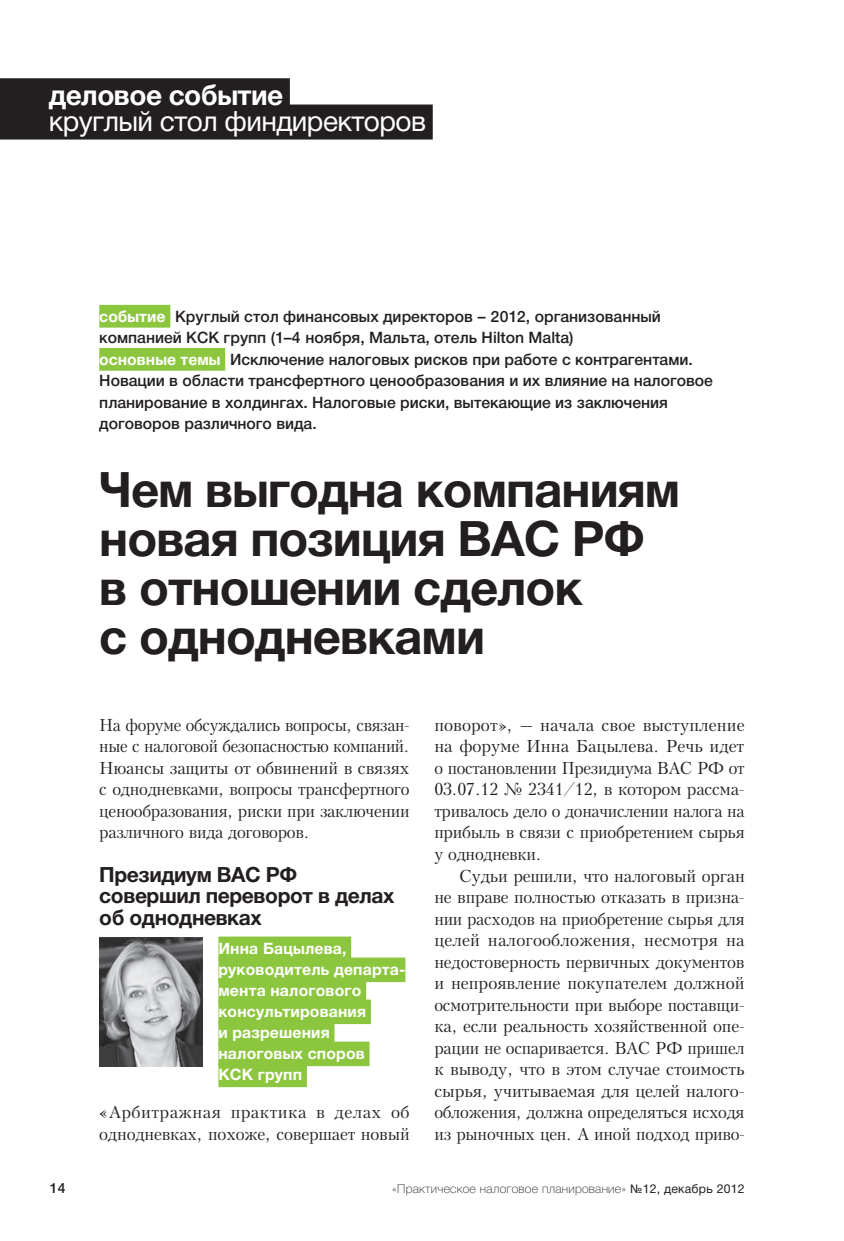
<style>
.page{position:relative;width:844px;height:1241px;background:#fff}
.page>*{position:absolute;margin:0;border:0;box-sizing:border-box;transform-origin:0 0}
.t1{font:700 49px/49px "Helvetica Neue Cyr";letter-spacing:-.02em;color:#231f20}
.t2{font:28px "Helvetica Neue Cyr";letter-spacing:-.02em;color:#fff}
.t3{font:700 28px "Helvetica Neue Cyr";letter-spacing:-.02em;color:#fff}
.t4{font:700 21px/21.5px "Helvetica Neue Cyr";letter-spacing:-.02em;color:#231f20}
.t5{font:16.62px/21.5px "Kudrashov";letter-spacing:-.015em;color:#231f20;text-align:justify}
.t6{font:16.62px/21.5px "Kudrashov";letter-spacing:-.015em;color:#231f20;text-align:justify;scale:.95 1}
.t7{font:500 15.75px/21.5px "Helvetica Neue Cyr";color:#231f20}
.t8{font:700 15.75px/21px "Helvetica Neue Cyr";letter-spacing:.01em;color:#fff}
.t9{font:500 14px "Helvetica Neue Cyr";color:#231f20}
.t10{font:100 12.25px "Helvetica Neue Cyr";letter-spacing:.02em;color:#231f20}
.s1{font-weight:700;color:#fff}
.s2{font-weight:400}
</style>
<div class="page">
<div style="left:0;top:78px;width:290px;height:35px;background:#231f20"></div>
<div style="left:0;top:104px;width:432px;height:35px;background:#231f20"></div>
<div style="left:99px;top:305px;width:71px;height:22px;background:#8bc63e"></div>
<div style="left:99px;top:348px;width:126px;height:22px;background:#8bc63e"></div>
<div style="left:218px;top:936px;width:133px;height:24px;background:#8bc63e"></div>
<div style="left:218px;top:957px;width:187px;height:24px;background:#8bc63e"></div>
<div style="left:218px;top:978px;width:148px;height:24px;background:#8bc63e"></div>
<div style="left:218px;top:999px;width:153px;height:24px;background:#8bc63e"></div>
<div style="left:218px;top:1020px;width:116px;height:24px;background:#8bc63e"></div>
<div style="left:218px;top:1041px;width:151px;height:24px;background:#8bc63e"></div>
<div style="left:218px;top:1062px;width:89px;height:24px;background:#8bc63e"></div>
<img style="left:99px;top:937px;width:103px;height:129px">
<h2 class="t3" style="left:49px;top:79px;width:236px">деловое событие</h2>
<h2 class="t2" style="left:49px;top:106px;width:379px">круглый стол финдиректоров</h2>
<p class="t7" style="left:99px;top:305px;width:615px"><span class="s1">событие</span> Круглый стол финансовых директоров – 2012, организованный компанией КСК групп (1–4 ноября, Мальта, отель Hilton Malta)<br><span class="s1">основные темы</span> Исключение налоговых рисков при работе с контрагентами.<br>Новации в области трансфертного ценообразования и их влияние на налоговое планирование в холдингах. Налоговые риски, вытекающие из заключения договоров различного вида.</p>
<h1 class="t1" style="left:99px;top:465px;width:582px">Чем выгодна компаниям новая позиция ВАС РФ в отношении сделок<br>с однодневками</h1>
<p class="t6" style="left:99px;top:714px;width:328px">На форуме обсуждались вопросы, связан&shy;ные с налоговой безопасностью компаний.<br>Нюансы защиты от обвинений в связях с однодневками, вопросы трансфертного ценообразования, риски при заключении различного вида договоров.</p>
<p class="t4" style="left:99px;top:863px;width:296px">Президиум ВАС РФ совершил переворот в делах об однодневках</p>
<p class="t8" style="left:218px;top:937px;width:188px">Инна Бацылева, руководитель департа&shy;мента налогового консультирования<br>и разрешения налоговых споров<br>КСК групп</p>
<p class="t5" style="left:99px;top:1101px;width:312px">«Арбитражная практика в делах об однодневках, похоже, совершает новый</p>
<p class="t5" style="left:434px;top:714px;width:312px">поворот», – начала свое выступление на форуме Инна Бацылева. Речь идет о постановлении Президиума ВАС РФ от 03.07.12 № 2341/12, в котором рассма&shy;тривалось дело о доначислении налога на прибыль в связи с приобретением сырья у однодневки.</p>
<p class="t5" style="left:434px;top:865px;width:312px;text-indent:25px">Судьи решили, что налоговый орган не вправе полностью отказать в призна&shy;нии расходов на приобретение сырья для целей налогообложения, несмотря на недостоверность первичных документов и непроявление покупателем должной осмотрительности при выборе поставщи&shy;ка, если реальность хозяйственной опе&shy;рации не оспаривается. ВАС РФ пришел к выводу, что в этом случае стоимость сырья, учитываемая для целей налого&shy;обложения, должна определяться исходя из рыночных цен. А иной подход приво-</p>
<p class="t9" style="left:50px;top:1180px;width:17px">14</p>
<p class="t10" style="left:392px;top:1181px;width:354px">«Практическое налоговое планирование» <span class="s2">№12, декабрь 2012</span></p>
</div>
